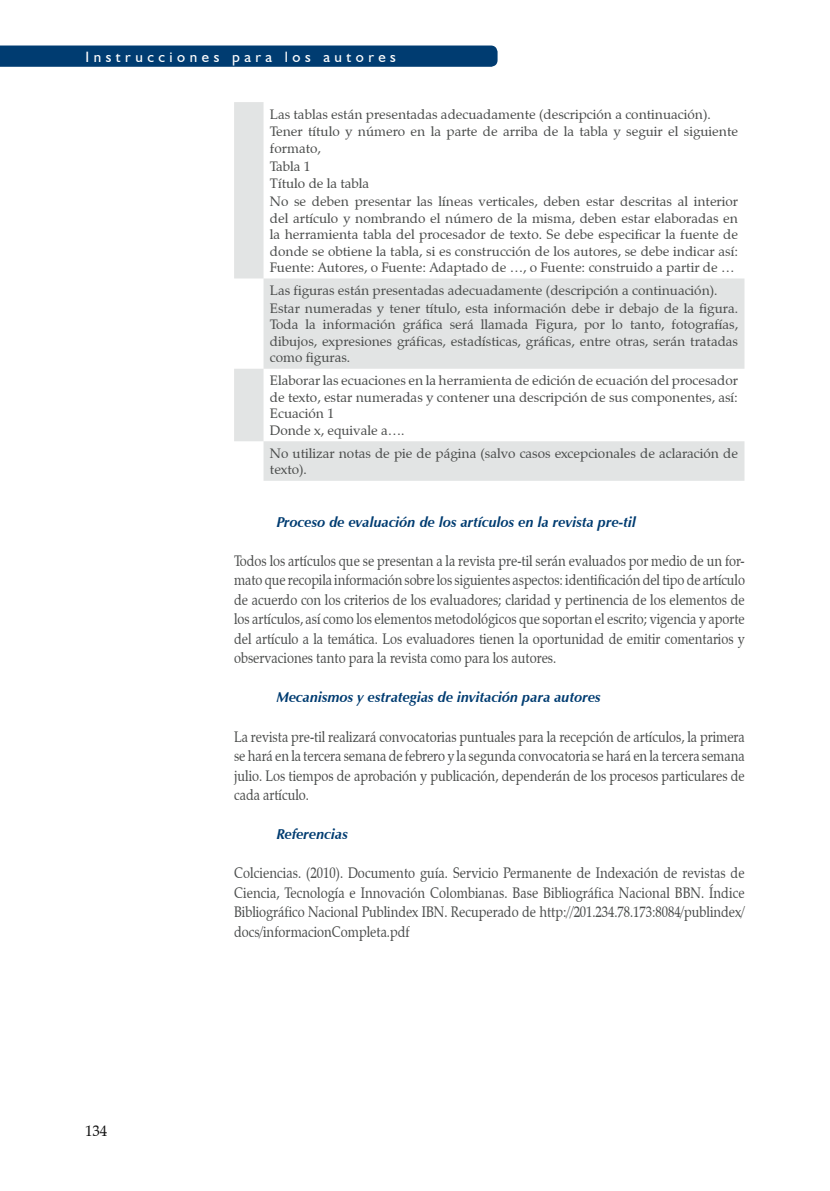
<style>
.page{position:relative;width:830px;height:1191px;background:#fff}
.page>*{position:absolute;margin:0;border:0;box-sizing:border-box;transform-origin:0 0}
.t1{font:15px/19.5px "Zapf Calligraphic 801 BT";color:#4a4c4b;text-align:justify;scale:.85 1}
.t2{font:15px "Humanist 521 BT";letter-spacing:.3em;color:#fff}
.t3{font:15px "Zapf Calligraphic 801 BT";color:#121212}
.t4{font:italic 700 14.25px "Zapf Humanist 601 BT";color:#003c71}
.t5{font:13.5px/17.1px "Zapf Calligraphic 801 BT";color:#4a4c4b}
</style>
<div class="page">
<div style="left:0;top:46px;width:497px;height:21px;background:#003c71"></div>
<svg style="left:234px;top:102px;width:510px;height:379px"></svg>
<p class="t2" style="left:85px;top:47px;width:312px">Instrucciones para los autores</p>
<p class="t3" style="left:85px;top:1122px;width:24px">134</p>
<p class="t5" style="left:270px;top:106px;width:469px">Las tablas están presentadas adecuadamente (descripción a continuación).<br>Tener título y número en la parte de arriba de la tabla y seguir el siguiente formato,<br>Tabla 1<br>Título de la tabla<br>No se deben presentar las líneas verticales, deben estar descritas al interior del artículo y nombrando el número de la misma, deben estar elaboradas en la herramienta tabla del procesador de texto. Se debe especificar la fuente de donde se obtiene la tabla, si es construcción de los autores, se debe indicar así:<br>Fuente: Autores, o Fuente: Adaptado de …, o Fuente: construido a partir de …</p>
<p class="t5" style="left:270px;top:282px;width:469px">Las figuras están presentadas adecuadamente (descripción a continuación).<br>Estar numeradas y tener título, esta información debe ir debajo de la figura.<br>Toda la información gráfica será llamada Figura, por lo tanto, fotografías, dibujos, expresiones gráficas, estadísticas, gráficas, entre otras, serán tratadas como figuras.</p>
<p class="t5" style="left:270px;top:372px;width:469px;line-height:16.5px">Elaborar las ecuaciones en la herramienta de edición de ecuación del procesador de texto, estar numeradas y contener una descripción de sus componentes, así:<br>Ecuación 1<br>Donde x, equivale a….</p>
<p class="t5" style="left:270px;top:445px;width:469px;line-height:16.5px">No utilizar notas de pie de página (salvo casos excepcionales de aclaración de texto).</p>
<p class="t4" style="left:276px;top:513px;width:361px">Proceso de evaluación de los artículos en la revista pre-til</p>
<p class="t1" style="left:234px;top:551px;width:602px">Todos los artículos que se presentan a la revista pre-til serán evaluados por medio de un for&shy;mato que recopila información sobre los siguientes aspectos: identificación del tipo de artículo de acuerdo con los criterios de los evaluadores; claridad y pertinencia de los elementos de los artículos, así como los elementos metodológicos que soportan el escrito; vigencia y aporte del artículo a la temática. Los evaluadores tienen la oportunidad de emitir comentarios y observaciones tanto para la revista como para los autores.</p>
<p class="t4" style="left:276px;top:689px;width:325px">Mecanismos y estrategias de invitación para autores</p>
<p class="t1" style="left:234px;top:726px;width:602px">La revista pre-til realizará convocatorias puntuales para la recepción de artículos, la primera se hará en la tercera semana de febrero y la segunda convocatoria se hará en la tercera semana julio. Los tiempos de aprobación y publicación, dependerán de los procesos particulares de cada artículo.</p>
<p class="t4" style="left:276px;top:825px;width:73px">Referencias</p>
<p class="t1" style="left:234px;top:863px;width:602px">Colciencias. (2010). Documento guía. Servicio Permanente de Indexación de revistas de Ciencia, Tecnología e Innovación Colombianas. Base Bibliográfica Nacional BBN. Índice Bibliográfico Nacional Publindex IBN. Recuperado de http://201.234.78.173:8084/publindex/ docs/informacionCompleta.pdf</p>
</div>
